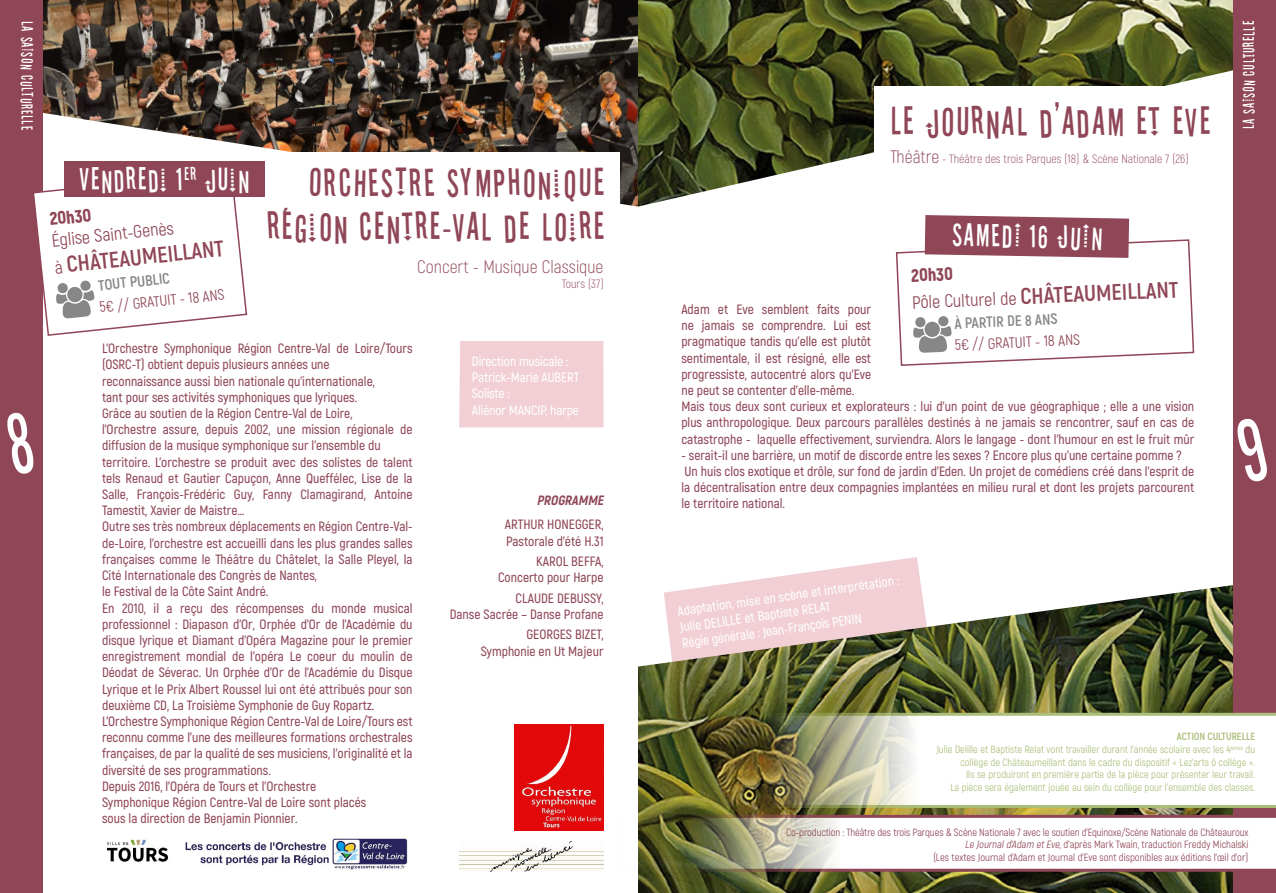
<style>
.page{position:relative;width:1276px;height:893px;background:#fff}
.page>*{position:absolute;margin:0;border:0;box-sizing:border-box;transform-origin:0 0}
.t1{font:37.2px "Stereofidelic";letter-spacing:.07em;color:#8f4657}
.t2{font:36.75px/44.1px "Stereofidelic";letter-spacing:.07em;color:#8f4657;text-align:right}
.t3{font:30px "Stereofidelic";letter-spacing:.07em;color:#fff}
.t4{font:700 22.5px "Akrobat";color:#8f4657}
.t5{font:18px "Akrobat";color:#8f4657}
.t6{font:300 18px "Akrobat";color:#8f4657}
.t7{font:900 18px "Akrobat";color:#8f4657}
.t8{font:15px "Stereofidelic";letter-spacing:.07em;color:#fff}
.t9{font:15px "Akrobat";color:#8f4657}
.t10{font:700 15px "Akrobat";color:#878787}
.t11{font:600 13.5px/16.2px "Akrobat";color:#8f4657}
.t12{font:600 13.5px/16.2px "Akrobat";letter-spacing:-.01em;color:#fff}
.t13{font:italic 800 13.5px "Akrobat";color:#8f4657}
.t14{font:300 12px "Akrobat";color:#8f4657}
.t15{font:10.5px/12.6px "Akrobat";color:#abbe7a;text-align:right}
.t16{font:10.5px/12.6px "Akrobat";letter-spacing:-.01em;color:#8f4657;text-align:right}
.s1{font-weight:400;font-size:18px}
.s2{font-size:18px}
.s3{font-weight:700}
.s4{font-style:italic}
</style>
<div class="page">
<img style="left:43px;top:0;width:1190px;height:207px">
<div style="left:278px;top:152px;width:342px;height:78px;background:#fff"></div>
<svg style="left:720px;top:557px;width:201px;height:28px"></svg>
<img style="left:638px;top:585px;width:595px;height:308px">
<div style="left:459px;top:341px;width:144px;height:86px;background:#f1cfd5"></div>
<div style="left:0;top:0;width:43px;height:893px;background:#8f4657"></div>
<div style="left:64px;top:162px;width:200px;height:35px;background:#8f4657"></div>
<img style="left:514px;top:724px;width:89px;height:106px">
<div style="left:1233px;top:0;width:43px;height:893px;background:#8f4657"></div>
<div style="left:874px;top:86px;width:342px;height:78px;background:#fff"></div>
<img style="left:698px;top:713px;width:578px;height:95px">
<svg style="left:638px;top:815px;width:638px;height:57px"></svg>
<img style="left:107px;top:838px;width:301px;height:32px">
<img style="left:459px;top:841px;width:144px;height:31px">
<svg style="left:34px;top:170px;width:214px;height:166px"></svg>
<div style="left:57px;top:283px;width:11px;height:10px;background:#878787;border-radius:50%"></div>
<div style="left:80px;top:280px;width:11px;height:11px;background:#878787;border-radius:50%"></div>
<svg style="left:895px;top:215px;width:300px;height:151px"></svg>
<div style="left:915px;top:317px;width:10px;height:10px;background:#878787;border-radius:50%"></div>
<div style="left:938px;top:316px;width:10px;height:10px;background:#878787;border-radius:50%"></div>
<p class="t8" style="left:36px;top:21px;width:110px;rotate:90deg">LA SAISON CULTURELLE</p>
<h3 class="t3" style="left:79px;top:162px;width:171px">VENDREDI 1<sup>ER</sup> JUIN</h3>
<h3 class="t7" style="left:48px;top:207px;width:43px;rotate:-6deg">20h30</h3>
<h3 class="t5" style="left:51px;top:230px;width:124px;rotate:-6deg">Église Saint-Genès</h3>
<h3 class="t4" style="left:53px;top:252px;width:172px;rotate:-6deg"><span class="s1">à</span> CHÂTEAUMEILLANT</h3>
<p class="t10" style="left:97px;top:276px;width:73px;rotate:-6deg">TOUT PUBLIC</p>
<p class="t9" style="left:99px;top:298px;width:127px;rotate:-6deg">5€ // GRATUIT - 18 ANS</p>
<h2 class="t2" style="left:267px;top:162px;width:337px">ORCHESTRE SYMPHONIQUE<br>RÉGION CENTRE-VAL DE LOIRE</h2>
<h3 class="t6" style="left:417px;top:256px;width:188px">Concert - Musique Classique</h3>
<p class="t14" style="left:562px;top:276px;width:43px">Tours (37)</p>
<p class="t11" style="left:102px;top:340px;width:312px">L’Orchestre Symphonique Région Centre-Val de Loire/Tours (OSRC-T) obtient depuis plusieurs années une<br>reconnaissance aussi bien nationale qu’internationale,<br>tant pour ses activités symphoniques que lyriques.<br>Grâce au soutien de la Région Centre-Val de Loire,<br>l’Orchestre assure, depuis 2002, une mission régionale de diffusion de la musique symphonique sur l’ensemble du territoire. L’orchestre se produit avec des solistes de talent tels Renaud et Gautier Capuçon, Anne Queffélec, Lise de la Salle, François-Frédéric Guy, Fanny Clamagirand, Antoine Tamestit, Xavier de Maistre…<br>Outre ses très nombreux déplacements en Région Centre-Val&shy;de-Loire, l’orchestre est accueilli dans les plus grandes salles françaises comme le Théâtre du Châtelet, la Salle Pleyel, la Cité Internationale des Congrès de Nantes,<br>le Festival de la Côte Saint André.<br>En 2010, il a reçu des récompenses du monde musical professionnel : Diapason d’Or, Orphée d’Or de l’Académie du disque lyrique et Diamant d’Opéra Magazine pour le premier enregistrement mondial de l’opéra Le coeur du moulin de Déodat de Séverac. Un Orphée d’Or de l’Académie du Disque Lyrique et le Prix Albert Roussel lui ont été attribués pour son deuxième CD, La Troisième Symphonie de Guy Ropartz.<br>L’Orchestre Symphonique Région Centre-Val de Loire/Tours est reconnu comme l’une des meilleures formations orchestrales françaises, de par la qualité de ses musiciens, l’originalité et la diversité de ses programmations.<br>Depuis 2016, l’Opéra de Tours et l’Orchestre<br>Symphonique Région Centre-Val de Loire sont placés<br>sous la direction de Benjamin Pionnier.</p>
<p class="t12" style="left:472px;top:353px;width:109px">Direction musicale :<br>Patrick-Marie AUBERT<br>Soliste :<br>Aliénor MANCIP, harpe</p>
<p class="t13" style="left:537px;top:491px;width:71px">PROGRAMME</p>
<p class="t11" style="left:505px;top:516px;width:100px">ARTHUR HONEGGER,<br>Pastorale d’été H.31</p>
<p class="t11" style="left:498px;top:553px;width:107px;text-align:right">KAROL BEFFA,<br>Concerto pour Harpe</p>
<p class="t11" style="left:450px;top:590px;width:155px;text-align:right">CLAUDE DEBUSSY,<br>Danse Sacrée – Danse Profane</p>
<p class="t11" style="left:481px;top:626px;width:124px;text-align:right">GEORGES BIZET,<br>Symphonie en Ut Majeur</p>
<h1 class="t1" style="left:890px;top:100px;width:321px">LE JOURNAL D’ADAM ET EVE</h1>
<p class="t14" style="left:890px;top:151px;width:300px"><span class="s2">Théâtre</span> - Théâtre des trois Parques (18) &amp; Scène Nationale 7 (26)</p>
<h3 class="t3" style="left:952px;top:218px;width:151px;rotate:1deg">SAMEDI 16 JUIN</h3>
<h3 class="t7" style="left:911px;top:264px;width:43px;rotate:-2deg">20h30</h3>
<h3 class="t5" style="left:912px;top:291px;width:106px;rotate:-2deg">Pôle Culturel de</h3>
<h3 class="t4" style="left:1019px;top:283px;width:160px;rotate:-3deg">CHÂTEAUMEILLANT</h3>
<p class="t10" style="left:954px;top:314px;width:105px;rotate:-3deg">À PARTIR DE 8 ANS</p>
<p class="t9" style="left:954px;top:337px;width:127px;rotate:-3deg">5€ // GRATUIT - 18 ANS</p>
<p class="t11" style="left:681px;top:301px;width:514px">Adam et Eve semblent faits pour<br>ne jamais se comprendre. Lui est<br>pragmatique tandis qu’elle est plutôt<br>sentimentale, il est résigné, elle est<br>progressiste, autocentré alors qu’Eve<br>ne peut se contenter d’elle-même.<br>Mais tous deux sont curieux et explorateurs : lui d’un point de vue géographique ; elle a une vision plus anthropologique. Deux parcours parallèles destinés à ne jamais se rencontrer, sauf en cas de catastrophe - laquelle effectivement, surviendra. Alors le langage - dont l’humour en est le fruit mûr</p>
<p class="t11" style="left:681px;top:447px;width:514px">- serait-il une barrière, un motif de discorde entre les sexes ? Encore plus qu’une certaine pomme ?<br>Un huis clos exotique et drôle, sur fond de jardin d’Eden. Un projet de comédiens créé dans l’esprit de la décentralisation entre deux compagnies implantées en milieu rural et dont les projets parcourent le territoire national.</p>
<p class="t12" style="left:676px;top:603px;width:225px;rotate:-8deg">Adaptation, mise en scène et interprétation :<br>Julie DELILLE et Baptiste RELAT<br>Régie générale : Jean-François PENIN</p>
<p class="t8" style="left:1240px;top:129px;width:109px;rotate:-90deg">LA SAISON CULTURELLE</p>
<p class="t15" style="left:936px;top:730px;width:320px"><span class="s3">ACTION CULTURELLE<br></span>Julie Delille et Baptiste Relat vont travailler durant l’année scolaire avec les 4<sup>èmes</sup> du collège de Châteaumeillant dans le cadre du dispositif « Lez’arts ô collège ».<br>Ils se produiront en première partie de la pièce pour présenter leur travail.<br>La pièce sera également jouée au sein du collège pour l’ensemble des classes.</p>
<p class="t16" style="left:786px;top:826px;width:464px">Co-production : Théâtre des trois Parques &amp; Scène Nationale 7 avec le soutien d’Equinoxe/Scène Nationale de Châteauroux<br><span class="s4">Le Journald’Adam etEve</span>, d’après Mark Twain, traduction Freddy Michalski<br>(Les textes Journal d’Adam et Journal d’Eve sont disponibles aux éditions l’œil d’or)</p>
</div>
